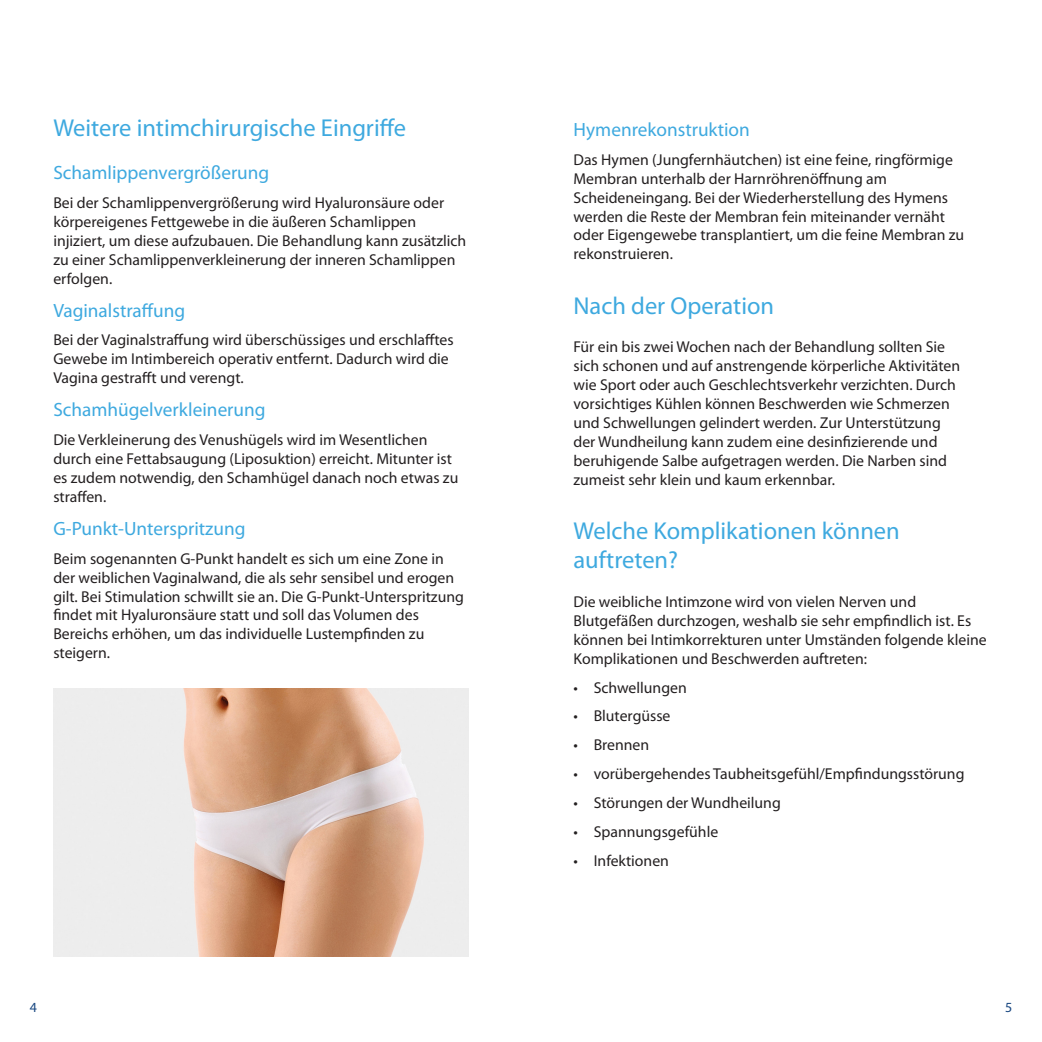
<style>
.page{position:relative;width:1042px;height:1042px;background:#fff}
.page>*{position:absolute;margin:0;border:0;box-sizing:border-box;transform-origin:0 0}
.Zwischenüberschrift_2{font:24.5px/29.4px "Myriad Pro";color:#3ea9df}
.Copytext{font:19.25px "Myriad Pro";color:#3ea9df}
.Copytext-2{font:15.75px/18.9px "Myriad Pro";color:#231f20}
.t1{font:14px "Myriad Pro";color:#184781}
</style>
<div class="page">
<img style="left:53px;top:689px;width:415px;height:268px">
<p class="Zwischenüberschrift_2" style="left:53px;top:113px;width:354px">Weitere intimchirurgische Eingriffe</p>
<p class="Copytext" style="left:53px;top:161px;width:217px">Schamlippenvergrößerung</p>
<p class="Copytext-2" style="left:53px;top:193px;width:414px">Bei der Schamlippenvergrößerung wird Hyaluronsäure oder körpereigenes Fettgewebe in die äußeren Schamlippen injiziert, um diese aufzubauen. Die Behandlung kann zusätzlich zu einer Schamlippenverkleinerung der inneren Schamlippen erfolgen.</p>
<p class="Copytext" style="left:53px;top:298px;width:133px">Vaginalstraffung</p>
<p class="Copytext-2" style="left:53px;top:330px;width:402px">Bei der Vaginalstraffung wird überschüssiges und erschlafftes<br>Gewebe im Intimbereich operativ entfernt. Dadurch wird die<br>Vagina gestrafft und verengt.</p>
<p class="Copytext" style="left:53px;top:398px;width:214px">Schamhügelverkleinerung</p>
<p class="Copytext-2" style="left:53px;top:430px;width:406px">Die Verkleinerung des Venushügels wird im Wesentlichen durch eine Fettabsaugung (Liposuktion) erreicht. Mitunter ist es zudem notwendig, den Schamhügel danach noch etwas zu straffen.</p>
<p class="Copytext" style="left:53px;top:516px;width:194px">G-Punkt-Unterspritzung</p>
<p class="Copytext-2" style="left:53px;top:549px;width:412px">Beim sogenannten G-Punkt handelt es sich um eine Zone in der weiblichen Vaginalwand, die als sehr sensibel und erogen gilt. Bei Stimulation schwillt sie an. Die G-Punkt-Unterspritzung findet mit Hyaluronsäure statt und soll das Volumen des Bereichs erhöhen, um das individuelle Lustempfinden zu steigern.</p>
<p class="Copytext" style="left:573px;top:118px;width:178px">Hymenrekonstruktion</p>
<p class="Copytext-2" style="left:573px;top:150px;width:392px">Das Hymen (Jungfernhäutchen) ist eine feine, ringförmige Membran unterhalb der Harnröhrenöffnung am Scheideneingang. Bei der Wiederherstellung des Hymens werden die Reste der Membran fein miteinander vernäht oder Eigengewebe transplantiert, um die feine Membran zu rekonstruieren.</p>
<p class="Zwischenüberschrift_2" style="left:573px;top:290px;width:202px">Nach der Operation</p>
<p class="Copytext-2" style="left:573px;top:337px;width:388px">Für ein bis zwei Wochen nach der Behandlung sollten Sie sich schonen und auf anstrengende körperliche Aktivitäten wie Sport oder auch Geschlechtsverkehr verzichten. Durch vorsichtiges Kühlen können Beschwerden wie Schmerzen und Schwellungen gelindert werden. Zur Unterstützung der Wundheilung kann zudem eine desinfizierende und beruhigende Salbe aufgetragen werden. Die Narben sind zumeist sehr klein und kaum erkennbar.</p>
<p class="Zwischenüberschrift_2" style="left:573px;top:515px;width:328px">Welche Komplikationen können auftreten?</p>
<p class="Copytext-2" style="left:573px;top:592px;width:415px">Die weibliche Intimzone wird von vielen Nerven und Blutgefäßen durchzogen, weshalb sie sehr empfindlich ist. Es können bei Intimkorrekturen unter Umständen folgende kleine Komplikationen und Beschwerden auftreten:</p>
<p class="Copytext-2" style="left:573px;top:677px;width:115px">• Schwellungen</p>
<p class="Copytext-2" style="left:573px;top:706px;width:99px">• Blutergüsse</p>
<p class="Copytext-2" style="left:573px;top:735px;width:77px">• Brennen</p>
<p class="Copytext-2" style="left:573px;top:764px;width:392px">• vorübergehendes Taubheitsgefühl/Empfindungsstörung</p>
<p class="Copytext-2" style="left:573px;top:793px;width:209px">• Störungen der Wundheilung</p>
<p class="Copytext-2" style="left:573px;top:822px;width:146px">• Spannungsgefühle</p>
<p class="Copytext-2" style="left:573px;top:850px;width:97px">• Infektionen</p>
<p class="t1" style="left:30px;top:999px;width:9px">4</p>
<p class="t1" style="left:1005px;top:999px;width:9px">5</p>
</div>
